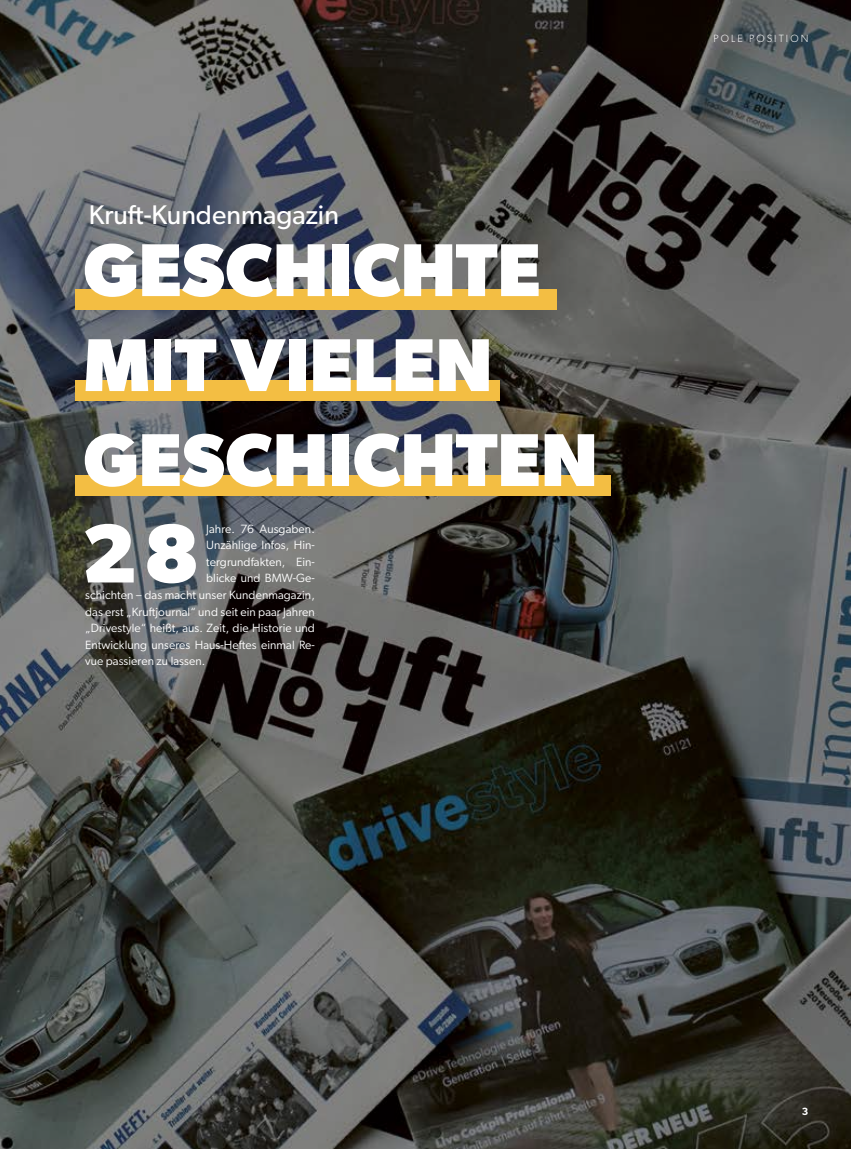
<style>
.page{position:relative;width:851px;height:1149px;background:#fff}
.page>*{position:absolute;margin:0;border:0;box-sizing:border-box;transform-origin:0 0}
.t1{font:700 83.7px "Gibson";color:#fff}
.t2{font:700 75px/94.8px "Gibson";color:#fff}
.t3{font:27px "Gibson";color:#fff}
.t4{font:12px "Gibson";letter-spacing:.005em;color:#fff}
.t5{font:300 10.5px "Gibson";letter-spacing:.2em;color:#fff}
.t6{font:600 10.5px "Gibson";color:#fff}
</style>
<div class="page">
<img style="left:0;top:0;width:850px;height:1148px">
<div style="left:75px;top:289px;width:481px;height:21px;background:#f3be43"></div>
<div style="left:75px;top:380px;width:425px;height:20px;background:#f3be43"></div>
<div style="left:75px;top:475px;width:535px;height:21px;background:#f3be43"></div>
<h3 class="t3" style="left:89px;top:199px;width:252px">Kruft-Kundenmagazin</h3>
<h2 class="t2" style="left:83px;top:221px;width:516px">GESCHICHTE<br>MIT VIELEN<br>GESCHICHTEN</h2>
<h1 class="t1" style="left:81px;top:503px;width:120px">28</h1>
<p class="t4" style="left:206px;top:521px;width:110px">Jahre. 76 Ausgaben.</p>
<p class="t4" style="left:206px;top:538px;width:110px">Unzählige Infos, Hin-</p>
<p class="t4" style="left:206px;top:554px;width:110px">tergrundfakten, Ein-</p>
<p class="t4" style="left:206px;top:571px;width:110px">blicke und BMW-Ge-</p>
<p class="t4" style="left:85px;top:587px;width:231px">schichten – das macht unser Kundenmagazin,</p>
<p class="t4" style="left:85px;top:604px;width:231px">das erst „Kruftjournal“ und seit ein paar Jahren</p>
<p class="t4" style="left:85px;top:620px;width:231px">„Drivestyle“ heißt, aus. Zeit, die Historie und</p>
<p class="t4" style="left:85px;top:637px;width:231px">Entwicklung unseres Haus-Heftes einmal Re-</p>
<p class="t4" style="left:85px;top:653px;width:122px">vue passieren zu lassen.</p>
<p class="t5" style="left:713px;top:32px;width:96px">POLE POSITION</p>
<p class="t6" style="left:801px;top:1104px;width:8px">3</p>
</div>
